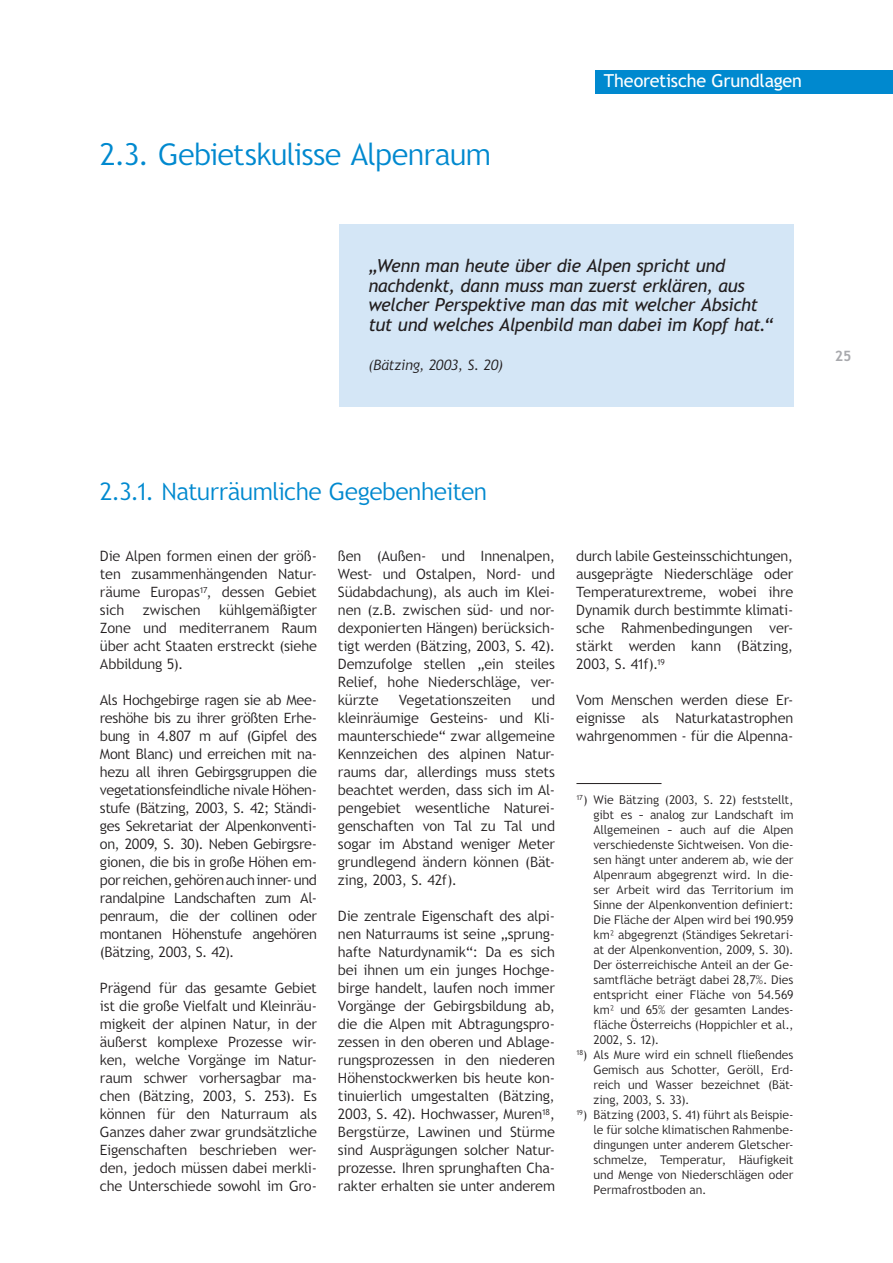
<style>
.page{position:relative;width:893px;height:1263px;background:#fff}
.page>*{position:absolute;margin:0;border:0;box-sizing:border-box;transform-origin:0 0}
.t1{font:300 30px "Trebuchet SBG2";letter-spacing:-.02em;color:#0089cf}
.t2{font:300 24px "Trebuchet SBG2";letter-spacing:-.01em;color:#0089cf}
.t3{font:italic 18px/19.5px "Trebuchet SBG2";letter-spacing:-.025em;color:#231f20}
.t4{font:18px "Trebuchet SBG";letter-spacing:-.01em;color:#fff}
.t5{font:300 14.25px/18px "Trebuchet SBG2";letter-spacing:-.005em;color:#231f20;text-align:justify}
.t6{font:italic 300 14.25px "Trebuchet SBG2";letter-spacing:-.015em;color:#231f20}
.t7{font:700 14.25px "Trebuchet SBG2";color:#a8a9ad}
.t8{font:300 12px/15px "Trebuchet SBG2";color:#231f20;text-align:justify}
</style>
<div class="page">
<div style="left:595px;top:70px;width:298px;height:24px;background:#0089cf"></div>
<div style="left:339px;top:224px;width:454px;height:183px;background:#d4e6f6"></div>
<hr style="left:576px;top:783px;width:85px;height:1px;background:#231f20">
<h1 class="t1" style="left:100px;top:137px;width:392px">2.3. Gebietskulisse Alpenraum</h1>
<p class="t4" style="left:604px;top:70px;width:200px">Theoretische Grundlagen</p>
<p class="t3" style="left:368px;top:256px;width:406px">„Wenn man heute über die Alpen spricht und nachdenkt, dann muss man zuerst erklären, aus welcher Perspektive man das mit welcher Absicht tut und welches Alpenbild man dabei im Kopf hat.“</p>
<p class="t6" style="left:368px;top:356px;width:136px">(Bätzing, 2003, S. 20)</p>
<p class="t7" style="left:835px;top:347px;width:18px">25</p>
<h2 class="t2" style="left:100px;top:477px;width:389px">2.3.1. Naturräumliche Gegebenheiten</h2>
<p class="t5" style="left:100px;top:547px;width:219px">Die Alpen formen einen der größ&shy;ten zusammenhängenden Natur&shy;räume Europas<sup>17</sup>, dessen Gebiet sich</p>
<p class="t5" style="left:100px;top:601px;width:218px;text-indent:119px">kühlgemäßigter Zone und mediterranem Raum über acht Staaten erstreckt (siehe Abbildung 5).</p>
<p class="t5" style="left:100px;top:691px;width:219px">Als Hochgebirge ragen sie ab Mee&shy;reshöhe bis zu ihrer größten Erhe&shy;bung in 4.807 m auf (Gipfel des Mont Blanc) und erreichen mit na&shy;hezu all ihren Gebirgsgruppen die vegetationsfeindliche nivale Höhen&shy;stufe (Bätzing, 2003, S. 42; Ständi&shy;ges Sekretariat der Alpenkonventi&shy;on, 2009, S. 30). Neben Gebirgsre&shy;gionen, die bis in große Höhen em&shy;por reichen, gehören auch inner- und randalpine Landschaften zum Al&shy;penraum, die der collinen oder montanen Höhenstufe angehören (Bätzing, 2003, S. 42).</p>
<p class="t5" style="left:100px;top:979px;width:219px">Prägend für das gesamte Gebiet ist die große Vielfalt und Kleinräu&shy;migkeit der alpinen Natur, in der äußerst komplexe Prozesse wir&shy;ken, welche Vorgänge im Natur&shy;raum schwer vorhersagbar ma&shy;chen (Bätzing, 2003, S. 253). Es können für den Naturraum als Ganzes daher zwar grundsätzliche Eigenschaften beschrieben wer&shy;den, jedoch müssen dabei merkli&shy;che U nterschiede sowohl im Gro-</p>
<p class="t5" style="left:143px;top:601px;width:59px">zwischen</p>
<p class="t5" style="left:338px;top:547px;width:219px">ßen (Außen- und I nnenalpen, West- und Ostalpen, Nord- und Südabdachung), als auch im Klei&shy;nen (z.B. zwischen süd- und nor&shy;dexponierten Hängen) berücksich&shy;tigt werden (Bätzing, 2003, S. 42).<br>Demzufolge stellen „ein steiles Relief, hohe Niederschläge, ver&shy;kürzte</p>
<p class="t5" style="left:338px;top:691px;width:219px;text-indent:193px">und kleinräumige Gesteins- und Kli&shy;maunterschiede“ zwar allgemeine Kennzeichen des alpinen Natur&shy;raums dar, allerdings muss stets beachtet werden, dass sich im Al&shy;pengebiet wesentliche Naturei&shy;genschaften von Tal zu Tal und sogar im Abstand weniger Meter grundlegend ändern können (Bät&shy;zing, 2003, S. 42f).</p>
<p class="t5" style="left:338px;top:907px;width:219px">Die zentrale Eigenschaft des alpi&shy;nen Naturraums ist seine „sprung&shy;hafte N aturdynamik“: Da es sich bei ihnen um ein junges Hochge&shy;birge handelt, laufen noch immer Vorgänge der Gebirgsbildung ab, die die Alpen mit Abtragungspro&shy;zessen in den oberen und Ablage&shy;rungsprozessen in den niederen Höhenstockwerken bis heute kon&shy;tinuierlich umgestalten (Bätzing, 2003, S. 42). Hochwasser, Muren<sup>18</sup>, Bergstürze, Lawinen und Stürme sind Ausprägungen solcher Natur&shy;prozesse. I hren sprunghaften Cha&shy;rakter erhalten sie unter anderem</p>
<p class="t5" style="left:399px;top:691px;width:114px">Vegetationszeiten</p>
<p class="t5" style="left:576px;top:547px;width:219px">durch labile Gesteinsschichtungen, ausgeprägte Niederschläge oder Temperaturextreme, wobei ihre Dynamik durch bestimmte klimati&shy;sche Rahmenbedingungen ver&shy;stärkt werden kann (Bätzing, 2003, S. 41f).<sup>19</sup></p>
<p class="t5" style="left:576px;top:691px;width:219px">Vom Menschen werden diese Er&shy;eignisse als N aturkatastrophen wahrgenommen - für die Alpenna-</p>
<p class="t8" style="left:593px;top:792px;width:202px;text-indent:-17px"><sup>17</sup>) Wie Bätzing (2003, S. 22) feststellt, gibt es – analog zur Landschaft im Allgemeinen – auch auf die Alpen verschiedenste Sichtweisen. Von die&shy;sen hängt unter anderem ab, wie der Alpenraum abgegrenzt wird. I n die&shy;ser Arbeit wird das Territorium im Sinne der Alpenkonvention definiert:<br>Die Fläche der Alpen wird bei 190.959 km² abgegrenzt (Ständiges Sekretari&shy;at der Alpenkonvention, 2009, S. 30).<br>Der österreichische Anteil an der Ge&shy;samtfläche beträgt dabei 28,7%. Dies entspricht einer Fläche von 54.569 km² und 65% der gesamten Landes&shy;fläche Österreichs (Hoppichler et al., 2002, S. 12).</p>
<p class="t8" style="left:593px;top:1047px;width:201px;text-indent:-17px"><sup>18</sup>) Als Mure wird ein schnell fließendes Gemisch aus Schotter, Geröll, Erd&shy;reich und Wasser bezeichnet (Bät&shy;zing, 2003, S. 33).</p>
<p class="t8" style="left:593px;top:1107px;width:202px;text-indent:-17px"><sup>19</sup>) Bätzing (2003, S. 41) führt als Beispie&shy;le für solche klimatischen Rahmenbe&shy;dingungen unter anderem Gletscher&shy;schmelze, Temperatur, Häufigkeit und Menge von Niederschlägen oder Permafrostboden an.</p>
</div>
